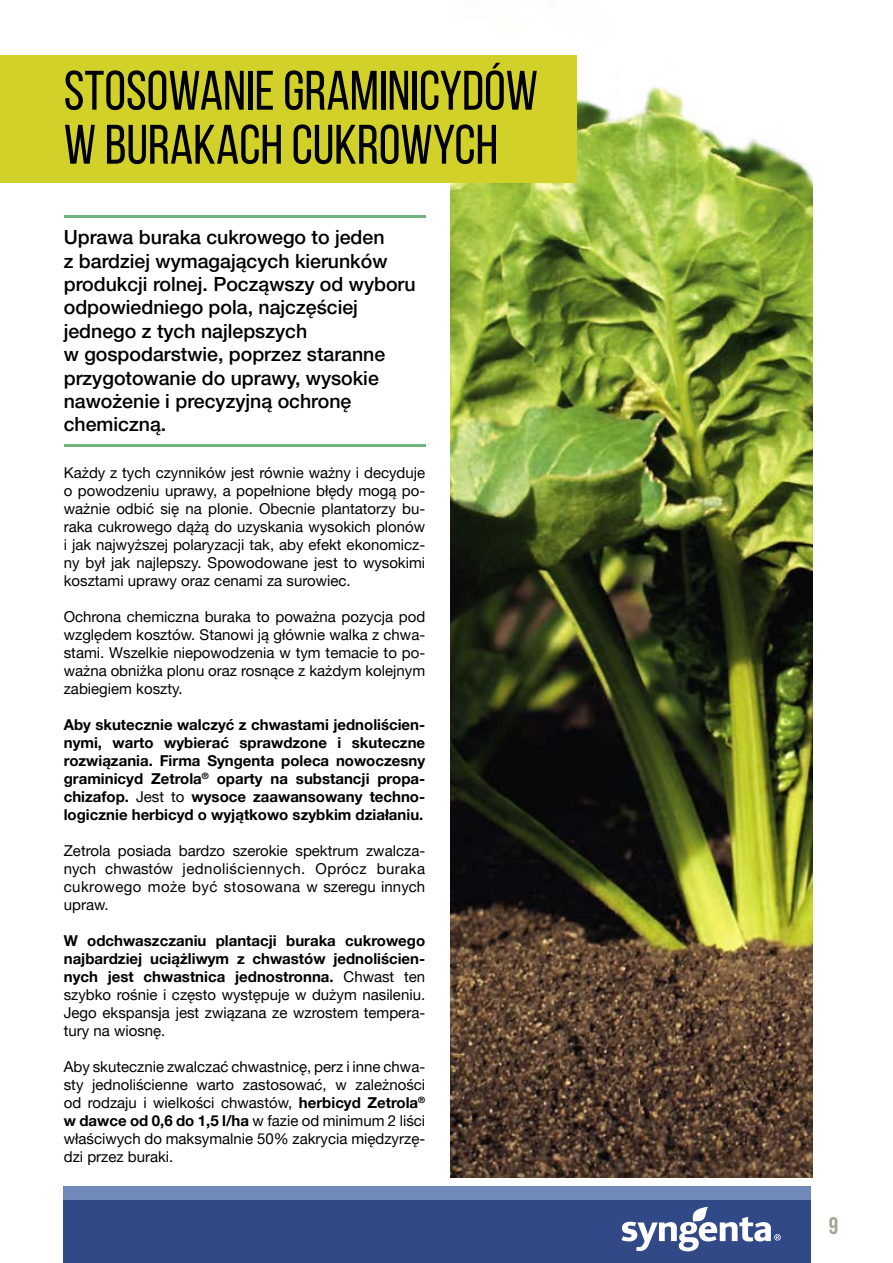
<style>
.page{position:relative;width:893px;height:1263px;background:#fff}
.page>*{position:absolute;margin:0;border:0;box-sizing:border-box;transform-origin:0 0}
.t1{font:55.5px/54px "Bebas Neue";color:#000}
.t2{font:700 24px "Bebas Neue";color:#a7a392}
.t3{font:500 19.5px/23.4px "Helvetica Neue LT Pro";color:#000}
.t4{font:15px/18px "Helvetica Neue LT Pro";color:#000;text-align:justify}
.t5{font:700 15px/18px "Helvetica Neue LT Pro";color:#000;text-align:justify}
.s1{font-weight:400}
.s2{font-weight:700}
</style>
<div class="page">
<img style="left:451px;top:55px;width:361px;height:1123px">
<div style="left:0;top:55px;width:576px;height:128px;background:#d2d129"></div>
<hr style="left:64px;top:216px;width:361px;height:2px;background:#71b57e">
<hr style="left:64px;top:444px;width:361px;height:3px;background:#71b57e">
<div style="left:64px;top:1186px;width:747px;height:77px;background:#324987"></div>
<svg style="left:621px;top:1207px;width:160px;height:44px"></svg>
<div style="left:64px;top:1186px;width:747px;height:13px;background:#7089b8"></div>
<h1 class="t1" style="left:64px;top:63px;width:476px">STOSOWANIE GRAMINICYDÓW<br>W BURAKACH CUKROWYCH</h1>
<p class="t3" style="left:64px;top:225px;width:353px">Uprawa buraka cukrowego to jeden<br>z bardziej wymagających kierunków produkcji rolnej. Począwszy od wyboru odpowiedniego pola, najczęściej jednego z tych najlepszych<br>w gospodarstwie, poprzez staranne przygotowanie do uprawy, wysokie nawożenie i precyzyjną ochronę chemiczną.</p>
<p class="t4" style="left:64px;top:463px;width:363px">Każdy z tych czynników jest równie ważny i decyduje o powodzeniu uprawy, a popełnione błędy mogą po&shy;ważnie odbić się na plonie. Obecnie plantatorzy bu&shy;raka cukrowego dążą do uzyskania wysokich plonów i jak najwyższej polaryzacji tak, aby efekt ekonomicz&shy;ny był jak najlepszy. Spowodowane jest to wysokimi kosztami uprawy oraz cenami za surowiec.</p>
<p class="t4" style="left:64px;top:607px;width:363px">Ochrona chemiczna buraka to poważna pozycja pod względem kosztów. Stanowi ją głównie walka z chwa&shy;stami. Wszelkie niepowodzenia w tym temacie to po&shy;ważna obniżka plonu oraz rosnące z każdym kolejnym zabiegiem koszty.</p>
<p class="t5" style="left:64px;top:715px;width:363px">Aby skutecznie walczyć z chwastami jednoliścien&shy;nymi, warto wybierać sprawdzone i skuteczne rozwiązania. Firma Syngenta poleca nowoczesny graminicyd Zetrola<sup>®</sup> oparty na substancji propa&shy;chizafop. <span class="s1">Jest to</span> wysoce zaawansowany techno&shy;logicznie herbicyd o wyjątkowo szybkim działaniu.</p>
<p class="t4" style="left:64px;top:841px;width:363px">Zetrola posiada bardzo szerokie spektrum zwalcza&shy;nych chwastów jednoliściennych. Oprócz buraka cukrowego może być stosowana w szeregu innych upraw.</p>
<p class="t5" style="left:64px;top:931px;width:363px">W odchwaszczaniu plantacji buraka cukrowego najbardziej uciążliwym z chwastów jednoliścien&shy;nych jest chwastnica jednostronna. <span class="s1">Chwast ten szybko rośnie i często występuje w dużym nasileniu.<br>Jego ekspansja jest związana ze wzrostem tempera&shy;tury na wiosnę.</span></p>
<p class="t4" style="left:64px;top:1057px;width:363px">Aby skutecznie zwalczać chwastnicę, perz i inne chwa&shy;sty jednoliścienne warto zastosować, w zależności od rodzaju i wielkości chwastów, <span class="s2">herbicyd Zetrola</span><sup>® </sup><span class="s2">w dawce od 0,6 do 1,5 l/ha</span> w fazie od minimum 2 liści właściwych do maksymalnie 50% zakrycia międzyrzę&shy;dzi przez buraki.</p>
<h2 class="t2" style="left:829px;top:1213px;width:11px">9</h2>
</div>
